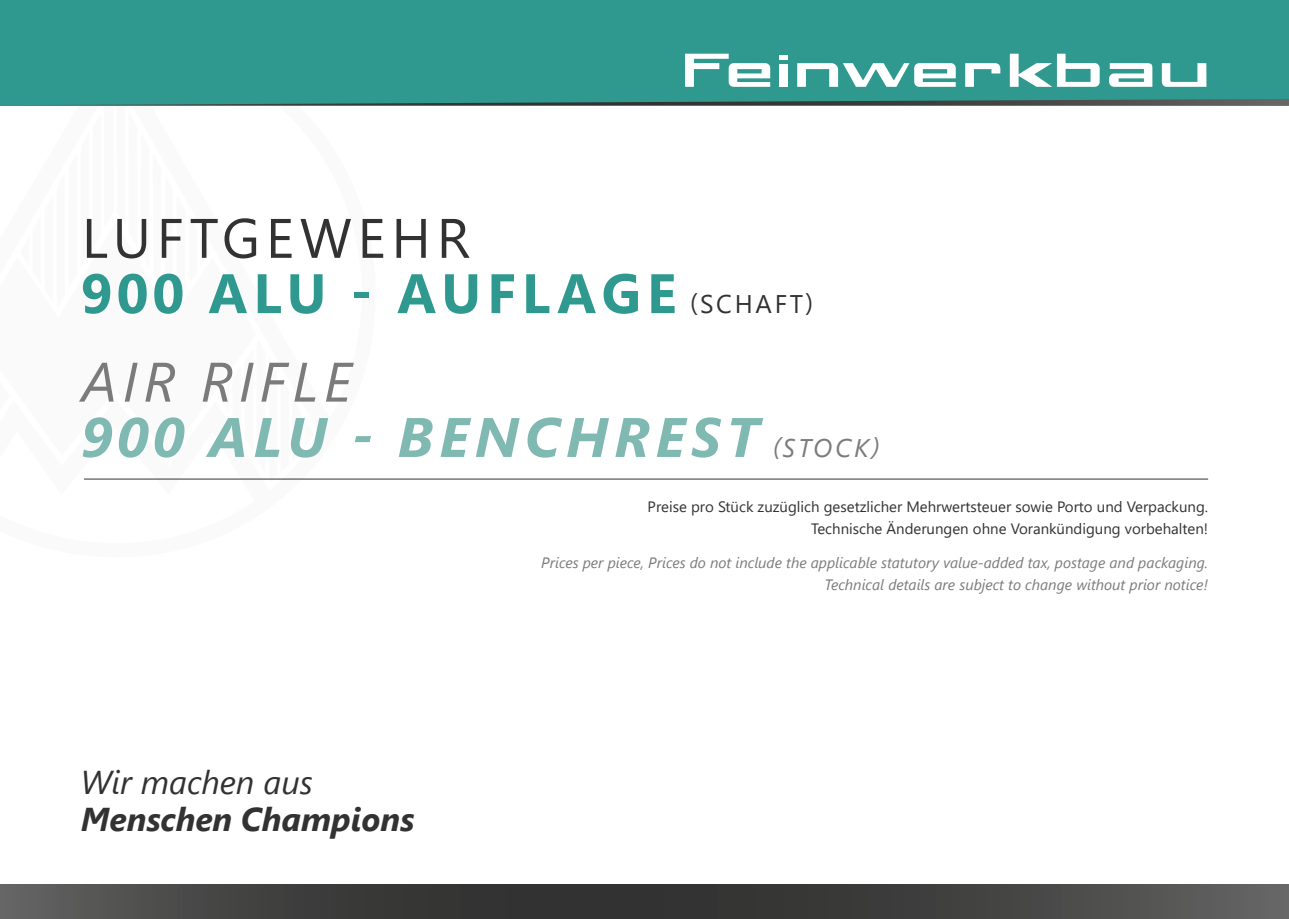
<style>
.page{position:relative;width:1289px;height:919px;background:#fff}
.page>*{position:absolute;margin:0;border:0;box-sizing:border-box;transform-origin:0 0}
.t1{font:700 55.5px/55.3px "Segoe UI";letter-spacing:.1em;color:#2f9990}
.t2{font:italic 700 55.5px/55.3px "Segoe UI";letter-spacing:.105em;color:#7fb9b2}
.t3{font:italic 700 33px "Segoe UI";color:#323232}
.t4{font:italic 33px "Segoe UI";color:#323232}
.t5{font:italic 15px/22px "Segoe UI";color:#7a7b7a;text-align:right}
.t6{font:15px/22px "Segoe UI";color:#323232;text-align:right}
.s1{font-weight:400;color:#323232}
.s2{font-weight:400;font-size:25.5px;color:#323232}
.s3{font-weight:400;color:#7a7b7a}
.s4{font-weight:400;font-size:25.5px;color:#7a7b7a}
</style>
<div class="page">
<div style="left:0;top:0;width:1288px;height:105px;background:#2f9990"></div>
<svg style="left:0;top:884px;width:1288px;height:34px;background:#434342"></svg>
<svg style="left:0;top:53px;width:1288px;height:53px"></svg>
<hr style="left:84px;top:478px;width:1124px;height:1px;background:#323232">
<h1 class="t1" style="left:81px;top:206px;width:734px"><span class="s1">LUFTGEWEHR<br></span>900 ALU - AUFLAGE <span class="s2">(SCHAFT)</span></h1>
<h1 class="t2" style="left:81px;top:346px;width:800px"><span class="s3">AIR RIFLE<br></span>900 ALU - BENCHREST <span class="s4">(STOCK)</span></h1>
<h2 class="t4" style="left:81px;top:751px;width:233px">Wir machen aus</h2>
<h2 class="t3" style="left:81px;top:787px;width:335px">Menschen Champions</h2>
<p class="t6" style="left:647px;top:494px;width:562px">Preise pro Stück zuzüglich gesetzlicher Mehrwertsteuer sowie Porto und Verpackung.<br>Technische Änderungen ohne Vorankündigung vorbehalten!</p>
<p class="t5" style="left:541px;top:548px;width:668px">Prices per piece, Prices do not include the applicable statutory value-added tax, postage and packaging.<br>Technical details are subject to change without prior notice!</p>
</div>
